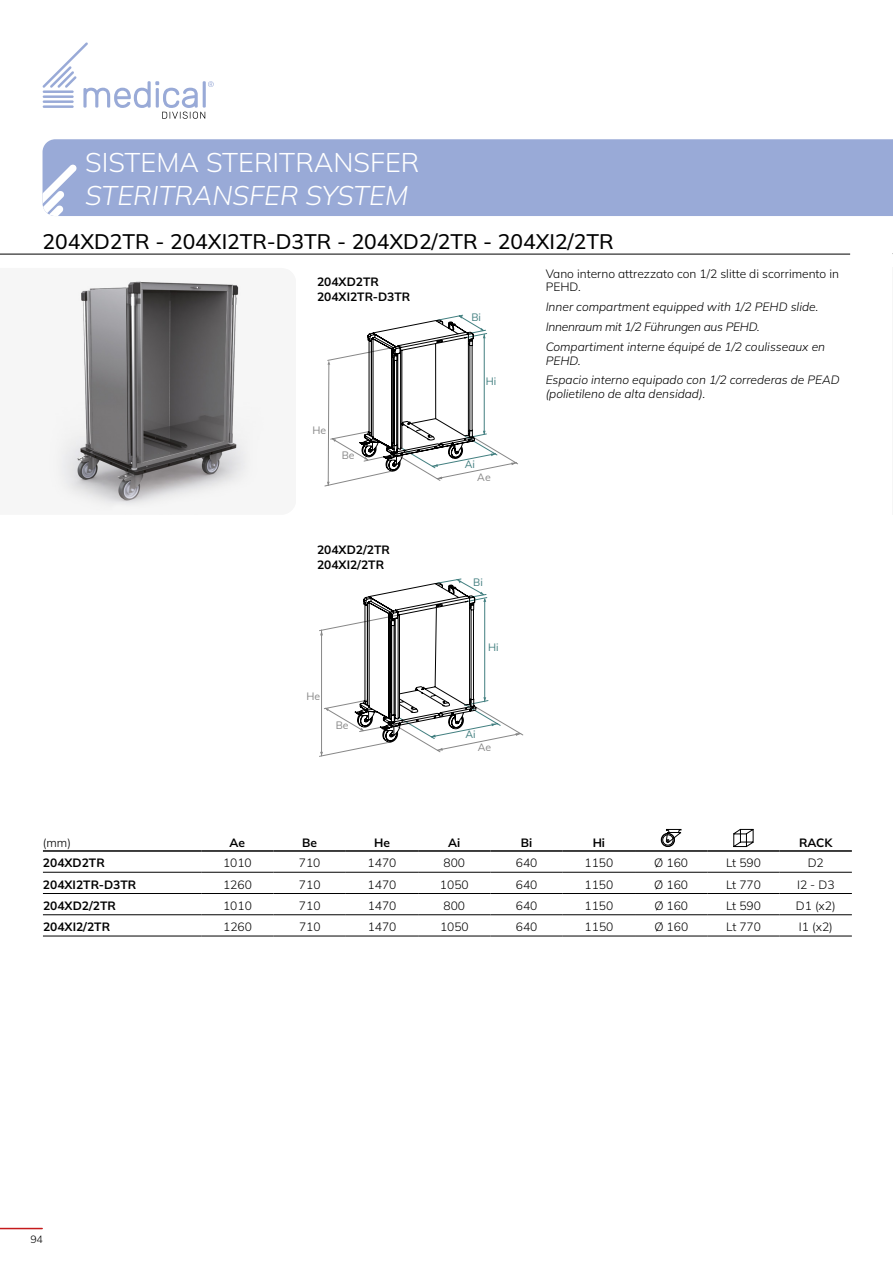
<style>
.page{position:relative;width:893px;height:1263px;background:#fff}
.page>*{position:absolute;margin:0;border:0;box-sizing:border-box;transform-origin:0 0}
.t1{font:300 27px "Mulish";color:#fff}
.t2{font:italic 300 27px "Mulish";color:#fff}
.t3{font:500 21px "Mulish";color:#000}
.t4{font:300 12px/13.5px "Mulish";color:#000}
.t5{font:italic 300 12px/20px "Mulish";color:#000}
.t6{font:700 12px/15px "Mulish";color:#000}
.t7{font:10.5px "Mulish";color:#878787}
.t8{font:10.5px "Mulish";color:#427f80}
.t9{font:300 10.5px "Mulish";color:#000}
</style>
<div class="page">
<hr style="left:0;top:1228px;width:42px;height:1px;background:#c51a1b">
<div style="left:43px;top:139px;width:850px;height:77px;background:#99aad7"></div>
<svg style="left:43px;top:164px;width:34px;height:52px"></svg>
<svg style="left:43px;top:42px;width:171px;height:77px"></svg>
<img style="left:53px;top:281px;width:206px;height:229px">
<hr style="left:0;top:254px;width:850px;height:1px;background:#000">
<svg style="left:324px;top:315px;width:194px;height:171px"></svg>
<svg style="left:319px;top:578px;width:204px;height:179px"></svg>
<hr style="left:43px;top:872px;width:158px;height:1px;background:#000">
<hr style="left:201px;top:872px;width:73px;height:1px;background:#000">
<hr style="left:274px;top:872px;width:72px;height:1px;background:#000">
<hr style="left:346px;top:872px;width:72px;height:1px;background:#000">
<hr style="left:418px;top:872px;width:72px;height:1px;background:#000">
<hr style="left:490px;top:872px;width:73px;height:1px;background:#000">
<hr style="left:563px;top:872px;width:72px;height:1px;background:#000">
<hr style="left:635px;top:872px;width:72px;height:1px;background:#000">
<hr style="left:707px;top:872px;width:73px;height:1px;background:#000">
<hr style="left:780px;top:872px;width:72px;height:1px;background:#000">
<hr style="left:43px;top:893px;width:158px;height:1px;background:#000">
<hr style="left:201px;top:893px;width:73px;height:1px;background:#000">
<hr style="left:274px;top:893px;width:72px;height:1px;background:#000">
<hr style="left:346px;top:893px;width:72px;height:1px;background:#000">
<hr style="left:418px;top:893px;width:72px;height:1px;background:#000">
<hr style="left:490px;top:893px;width:73px;height:1px;background:#000">
<hr style="left:563px;top:893px;width:72px;height:1px;background:#000">
<hr style="left:635px;top:893px;width:72px;height:1px;background:#000">
<hr style="left:707px;top:893px;width:73px;height:1px;background:#000">
<hr style="left:780px;top:893px;width:72px;height:1px;background:#000">
<hr style="left:43px;top:914px;width:158px;height:1px;background:#000">
<hr style="left:201px;top:914px;width:73px;height:1px;background:#000">
<hr style="left:274px;top:914px;width:72px;height:1px;background:#000">
<hr style="left:346px;top:914px;width:72px;height:1px;background:#000">
<hr style="left:418px;top:914px;width:72px;height:1px;background:#000">
<hr style="left:490px;top:914px;width:73px;height:1px;background:#000">
<hr style="left:563px;top:914px;width:72px;height:1px;background:#000">
<hr style="left:635px;top:914px;width:72px;height:1px;background:#000">
<hr style="left:707px;top:914px;width:73px;height:1px;background:#000">
<hr style="left:780px;top:914px;width:72px;height:1px;background:#000">
<hr style="left:43px;top:850px;width:158px;height:2px;background:#000">
<hr style="left:201px;top:850px;width:73px;height:2px;background:#000">
<hr style="left:274px;top:850px;width:72px;height:2px;background:#000">
<hr style="left:346px;top:850px;width:72px;height:2px;background:#000">
<hr style="left:418px;top:850px;width:72px;height:2px;background:#000">
<hr style="left:490px;top:850px;width:73px;height:2px;background:#000">
<hr style="left:563px;top:850px;width:72px;height:2px;background:#000">
<hr style="left:635px;top:850px;width:72px;height:2px;background:#000">
<hr style="left:707px;top:850px;width:73px;height:2px;background:#000">
<hr style="left:780px;top:850px;width:72px;height:2px;background:#000">
<hr style="left:43px;top:936px;width:158px;height:1px;background:#000">
<hr style="left:201px;top:936px;width:73px;height:1px;background:#000">
<hr style="left:274px;top:936px;width:72px;height:1px;background:#000">
<hr style="left:346px;top:936px;width:72px;height:1px;background:#000">
<hr style="left:418px;top:936px;width:72px;height:1px;background:#000">
<hr style="left:490px;top:936px;width:73px;height:1px;background:#000">
<hr style="left:563px;top:936px;width:72px;height:1px;background:#000">
<hr style="left:635px;top:936px;width:72px;height:1px;background:#000">
<hr style="left:707px;top:936px;width:73px;height:1px;background:#000">
<hr style="left:780px;top:936px;width:72px;height:1px;background:#000">
<div style="left:661px;top:833px;width:14px;height:14px;border:1px solid #000;border-radius:50%"></div>
<div style="left:661px;top:833px;width:13px;height:13px;border:1px solid #000;border-radius:50%"></div>
<div style="left:662px;top:835px;width:11px;height:10px;border:1px solid #000;border-radius:50%"></div>
<svg style="left:666px;top:829px;width:15px;height:14px"></svg>
<svg style="left:733px;top:829px;width:21px;height:18px"></svg>
<h1 class="t1" style="left:85px;top:144px;width:336px">SISTEMA STERITRANSFER</h1>
<h1 class="t2" style="left:85px;top:177px;width:324px">STERITRANSFER SYSTEM</h1>
<h2 class="t3" style="left:43px;top:227px;width:573px">204XD2TR - 204XI2TR-D3TR - 204XD2/2TR - 204XI2/2TR</h2>
<p class="t6" style="left:317px;top:273px;width:95px">204XD2TR<br>204XI2TR-D3TR</p>
<p class="t7" style="left:312px;top:422px;width:15px">He</p>
<p class="t7" style="left:342px;top:448px;width:14px">Be</p>
<p class="t6" style="left:317px;top:541px;width:74px">204XD2/2TR<br>204XI2/2TR</p>
<p class="t7" style="left:306px;top:688px;width:15px">He</p>
<p class="t7" style="left:336px;top:717px;width:14px">Be</p>
<p class="t8" style="left:471px;top:310px;width:11px">Bi</p>
<p class="t8" style="left:486px;top:374px;width:12px">Hi</p>
<p class="t8" style="left:465px;top:457px;width:12px">Ai</p>
<p class="t7" style="left:477px;top:469px;width:15px">Ae</p>
<p class="t8" style="left:473px;top:575px;width:11px">Bi</p>
<p class="t8" style="left:488px;top:640px;width:12px">Hi</p>
<p class="t8" style="left:466px;top:727px;width:12px">Ai</p>
<p class="t7" style="left:478px;top:739px;width:15px">Ae</p>
<p class="t4" style="left:546px;top:267px;width:295px">Vano interno attrezzato con 1/2 slitte di scorrimento in<br>PEHD.</p>
<p class="t5" style="left:546px;top:297px;width:281px">Inner compartment equipped with 1/2 PEHD slide.<br>Innenraum mit 1/2 Führungen aus PEHD.<br>Compartiment interne équipé de 1/2 coulisseaux en</p>
<p class="t5" style="left:546px;top:350px;width:296px">PEHD.<br>Espacio interno equipado con 1/2 correderas de PEAD</p>
<p class="t5" style="left:546px;top:383px;width:161px">(polietileno de alta densidad).</p>
<p class="t4" style="left:43px;top:835px;width:30px">(mm)</p>
<p class="t6" style="left:230px;top:835px;width:17px">Ae</p>
<p class="t6" style="left:302px;top:835px;width:16px">Be</p>
<p class="t6" style="left:374px;top:835px;width:17px">He</p>
<p class="t6" style="left:448px;top:835px;width:14px">Ai</p>
<p class="t6" style="left:521px;top:835px;width:13px">Bi</p>
<p class="t6" style="left:593px;top:835px;width:14px">Hi</p>
<p class="t6" style="left:799px;top:835px;width:35px">RACK</p>
<p class="t6" style="left:43px;top:855px;width:63px">204XD2TR</p>
<p class="t4" style="left:223px;top:856px;width:30px">1010</p>
<p class="t4" style="left:299px;top:856px;width:23px">710</p>
<p class="t4" style="left:368px;top:856px;width:30px">1470</p>
<p class="t4" style="left:443px;top:856px;width:23px">800</p>
<p class="t4" style="left:516px;top:856px;width:23px">640</p>
<p class="t4" style="left:584px;top:856px;width:30px">1150</p>
<p class="t4" style="left:654px;top:856px;width:35px">Ø 160</p>
<p class="t4" style="left:726px;top:856px;width:36px">Lt 590</p>
<p class="t4" style="left:808px;top:856px;width:18px">D2</p>
<p class="t6" style="left:43px;top:876px;width:95px">204XI2TR-D3TR</p>
<p class="t4" style="left:223px;top:877px;width:30px">1260</p>
<p class="t4" style="left:299px;top:877px;width:23px">710</p>
<p class="t4" style="left:368px;top:877px;width:30px">1470</p>
<p class="t4" style="left:440px;top:877px;width:30px">1050</p>
<p class="t4" style="left:516px;top:877px;width:23px">640</p>
<p class="t4" style="left:584px;top:877px;width:30px">1150</p>
<p class="t4" style="left:654px;top:877px;width:35px">Ø 160</p>
<p class="t4" style="left:726px;top:877px;width:36px">Lt 770</p>
<p class="t4" style="left:797px;top:877px;width:39px">I2 - D3</p>
<p class="t6" style="left:43px;top:898px;width:74px">204XD2/2TR</p>
<p class="t4" style="left:223px;top:898px;width:30px">1010</p>
<p class="t4" style="left:299px;top:898px;width:23px">710</p>
<p class="t4" style="left:368px;top:898px;width:30px">1470</p>
<p class="t4" style="left:444px;top:898px;width:23px">800</p>
<p class="t4" style="left:516px;top:898px;width:23px">640</p>
<p class="t4" style="left:585px;top:898px;width:30px">1150</p>
<p class="t4" style="left:654px;top:898px;width:35px">Ø 160</p>
<p class="t4" style="left:726px;top:898px;width:36px">Lt 590</p>
<p class="t4" style="left:796px;top:898px;width:41px">D1 (x2)</p>
<p class="t6" style="left:43px;top:919px;width:69px">204XI2/2TR</p>
<p class="t4" style="left:223px;top:920px;width:30px">1260</p>
<p class="t4" style="left:299px;top:920px;width:23px">710</p>
<p class="t4" style="left:368px;top:920px;width:30px">1470</p>
<p class="t4" style="left:440px;top:920px;width:30px">1050</p>
<p class="t4" style="left:516px;top:920px;width:23px">640</p>
<p class="t4" style="left:585px;top:920px;width:30px">1150</p>
<p class="t4" style="left:654px;top:920px;width:35px">Ø 160</p>
<p class="t4" style="left:726px;top:920px;width:36px">Lt 770</p>
<p class="t4" style="left:799px;top:920px;width:35px">I1 (x2)</p>
<p class="t9" style="left:30px;top:1231px;width:14px">94</p>
</div>
